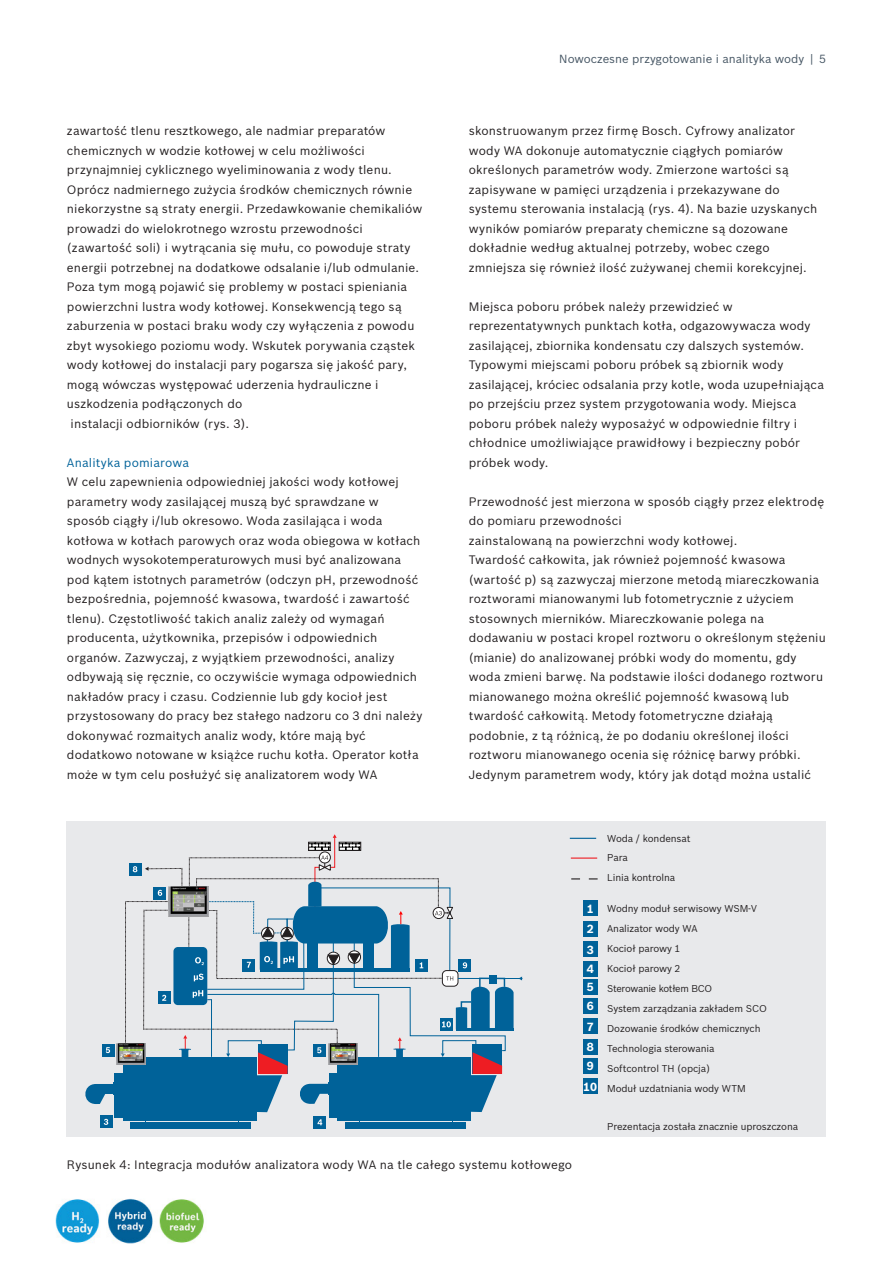
<style>
.page{position:relative;width:893px;height:1263px;background:#fff}
.page>*{position:absolute;margin:0;border:0;box-sizing:border-box;transform-origin:0 0}
.Copy_9_4_8{font:12px/19.5px "Bosch Sans";letter-spacing:.015em;color:#231f20}
.Copy_9_4_8-2{font:12px "Bosch Sans";letter-spacing:.01em;color:#006299}
.Column_Headers_Pagin{font:11.55px "Bosch Sans";color:#465664}
.Copy_7_7_3_84{font:700 11.55px "Bosch Sans";color:#fff}
.Intro_11_6_Bosch_Blu{font:9.75px "Bosch Sans";letter-spacing:-.01em;color:#231f20}
</style>
<div class="page">
<div style="left:67px;top:821px;width:759px;height:316px;background:#e8e9eb"></div>
<div style="left:100px;top:1116px;width:12px;height:12px;background:#006299"></div>
<svg style="left:104px;top:1119px;width:4px;height:6px"></svg>
<div style="left:314px;top:1116px;width:12px;height:12px;background:#006299"></div>
<svg style="left:317px;top:1119px;width:5px;height:6px"></svg>
<div style="left:115px;top:1074px;width:8px;height:44px;background:#006299"></div>
<div style="left:123px;top:1057px;width:134px;height:63px;background:#006299"></div>
<div style="left:130px;top:1122px;width:121px;height:6px;background:#006299"></div>
<div style="left:329px;top:1074px;width:9px;height:44px;background:#006299"></div>
<div style="left:337px;top:1057px;width:134px;height:63px;background:#006299"></div>
<div style="left:345px;top:1122px;width:120px;height:6px;background:#006299"></div>
<svg style="left:85px;top:834px;width:438px;height:278px"></svg>
<img style="left:116px;top:1044px;width:29px;height:21px">
<img style="left:328px;top:1044px;width:29px;height:21px">
<img style="left:168px;top:887px;width:41px;height:29px">
<svg style="left:570px;top:838px;width:26px;height:1px"></svg>
<hr style="left:571px;top:857px;width:26px;height:2px;background:#ee1d23">
<svg style="left:571px;top:878px;width:27px;height:1px"></svg>
<div style="left:583px;top:961px;width:15px;height:15px;background:#006299"></div>
<div style="left:583px;top:942px;width:15px;height:15px;background:#006299"></div>
<div style="left:583px;top:921px;width:15px;height:15px;background:#006299"></div>
<div style="left:583px;top:901px;width:15px;height:15px;background:#006299"></div>
<div style="left:583px;top:1039px;width:15px;height:15px;background:#006299"></div>
<div style="left:583px;top:1019px;width:15px;height:15px;background:#006299"></div>
<div style="left:583px;top:998px;width:15px;height:16px;background:#006299"></div>
<div style="left:583px;top:979px;width:15px;height:15px;background:#006299"></div>
<div style="left:583px;top:1058px;width:15px;height:15px;background:#006299"></div>
<div style="left:583px;top:1079px;width:15px;height:15px;background:#006299"></div>
<img style="left:55px;top:1198px;width:149px;height:46px">
<p class="Copy_9_4_8" style="left:67px;top:120px;width:357px">zawartość tlenu resztkowego, ale nadmiar preparatów chemicznych w wodzie kotłowej w celu możliwości przynajmniej cyklicznego wyeliminowania z wody tlenu.<br>Oprócz nadmiernego zużycia środków chemicznych równie niekorzystne są straty energii. Przedawkowanie chemikaliów prowadzi do wielokrotnego wzrostu przewodności (zawartość soli) i wytrącania się mułu, co powoduje straty energii potrzebnej na dodatkowe odsalanie i/lub odmulanie.<br>Poza tym mogą pojawić się problemy w postaci spieniania powierzchni lustra wody kotłowej. Konsekwencją tego są zaburzenia w postaci braku wody czy wyłączenia z powodu zbyt wysokiego poziomu wody. Wskutek porywania cząstek wody kotłowej do instalacji pary pogarsza się jakość pary, mogą wówczas występować uderzenia hydrauliczne i uszkodzenia podłączonych do</p>
<p class="Copy_9_4_8" style="left:71px;top:413px;width:180px">instalacji odbiorników (rys. 3).</p>
<p class="Copy_9_4_8-2" style="left:67px;top:454px;width:124px">Analityka pomiarowa</p>
<p class="Copy_9_4_8" style="left:67px;top:471px;width:357px">W celu zapewnienia odpowiedniej jakości wody kotłowej parametry wody zasilającej muszą być sprawdzane w sposób ciągły i/lub okresowo. Woda zasilająca i woda kotłowa w kotłach parowych oraz woda obiegowa w kotłach wodnych wysokotemperaturowych musi być analizowana pod kątem istotnych parametrów (odczyn pH, przewodność bezpośrednia, pojemność kwasowa, twardość i zawartość tlenu). Częstotliwość takich analiz zależy od wymagań producenta, użytkownika, przepisów i odpowiednich organów. Zazwyczaj, z wyjątkiem przewodności, analizy odbywają się ręcznie, co oczywiście wymaga odpowiednich nakładów pracy i czasu. Codziennie lub gdy kocioł jest przystosowany do pracy bez stałego nadzoru co 3 dni należy dokonywać rozmaitych analiz wody, które mają być dodatkowo notowane w książce ruchu kotła. Operator kotła może w tym celu posłużyć się analizatorem wody WA</p>
<p class="Column_Headers_Pagin" style="left:559px;top:50px;width:268px">Nowoczesne przygotowanie i analityka wody | 5</p>
<p class="Copy_9_4_8" style="left:469px;top:120px;width:350px">skonstruowanym przez firmę Bosch. Cyfrowy analizator wody WA dokonuje automatycznie ciągłych pomiarów określonych parametrów wody. Zmierzone wartości są zapisywane w pamięci urządzenia i przekazywane do systemu sterowania instalacją (rys. 4). Na bazie uzyskanych wyników pomiarów preparaty chemiczne są dozowane dokładnie według aktualnej potrzeby, wobec czego zmniejsza się również ilość zużywanej chemii korekcyjnej.</p>
<p class="Copy_9_4_8" style="left:469px;top:296px;width:357px">Miejsca poboru próbek należy przewidzieć w reprezentatywnych punktach kotła, odgazowywacza wody zasilającej, zbiornika kondensatu czy dalszych systemów.<br>Typowymi miejscami poboru próbek są zbiornik wody zasilającej, króciec odsalania przy kotle, woda uzupełniająca po przejściu przez system przygotowania wody. Miejsca poboru próbek należy wyposażyć w odpowiednie filtry i chłodnice umożliwiające prawidłowy i bezpieczny pobór próbek wody.</p>
<p class="Copy_9_4_8" style="left:469px;top:491px;width:357px">Przewodność jest mierzona w sposób ciągły przez elektrodę do pomiaru przewodności</p>
<p class="Copy_9_4_8" style="left:469px;top:530px;width:270px">zainstalowaną na powierzchni wody kotłowej.</p>
<p class="Copy_9_4_8" style="left:469px;top:549px;width:359px">Twardość całkowita, jak również pojemność kwasowa (wartość p) są zazwyczaj mierzone metodą miareczkowania roztworami mianowanymi lub fotometrycznie z użyciem stosownych mierników. Miareczkowanie polega na dodawaniu w postaci kropel roztworu o określonym stężeniu (mianie) do analizowanej próbki wody do momentu, gdy woda zmieni barwę. Na podstawie ilości dodanego roztworu mianowanego można określić pojemność kwasową lub twardość całkowitą. Metody fotometryczne działają podobnie, z tą różnicą, że po dodaniu określonej ilości roztworu mianowanego ocenia się różnicę barwy próbki.<br>Jedynym parametrem wody, który jak dotąd można ustalić</p>
<p class="Copy_7_7_3_84" style="left:587px;top:900px;width:8px">1</p>
<p class="Copy_7_7_3_84" style="left:587px;top:920px;width:8px">2</p>
<p class="Copy_7_7_3_84" style="left:587px;top:941px;width:8px">3</p>
<p class="Copy_7_7_3_84" style="left:587px;top:960px;width:8px">4</p>
<p class="Copy_7_7_3_84" style="left:587px;top:978px;width:8px">5</p>
<p class="Copy_7_7_3_84" style="left:587px;top:997px;width:8px">6</p>
<p class="Copy_7_7_3_84" style="left:587px;top:1017px;width:8px">7</p>
<p class="Copy_7_7_3_84" style="left:587px;top:1038px;width:8px">8</p>
<p class="Copy_7_7_3_84" style="left:587px;top:1057px;width:8px">9</p>
<p class="Copy_7_7_3_84" style="left:583px;top:1078px;width:15px">10</p>
<p class="Intro_11_6_Bosch_Blu" style="left:607px;top:831px;width:85px">Woda / kondensat</p>
<p class="Intro_11_6_Bosch_Blu" style="left:607px;top:851px;width:22px">Para</p>
<p class="Intro_11_6_Bosch_Blu" style="left:607px;top:870px;width:70px">Linia kontrolna</p>
<p class="Intro_11_6_Bosch_Blu" style="left:607px;top:902px;width:151px">Wodny moduł serwisowy WSM-V</p>
<p class="Intro_11_6_Bosch_Blu" style="left:607px;top:921px;width:92px">Analizator wody WA</p>
<p class="Intro_11_6_Bosch_Blu" style="left:607px;top:941px;width:75px">Kocioł parowy 1</p>
<p class="Intro_11_6_Bosch_Blu" style="left:607px;top:961px;width:75px">Kocioł parowy 2</p>
<p class="Intro_11_6_Bosch_Blu" style="left:607px;top:981px;width:106px">Sterowanie kotłem BCO</p>
<p class="Intro_11_6_Bosch_Blu" style="left:607px;top:1001px;width:161px">System zarządzania zakładem SCO</p>
<p class="Intro_11_6_Bosch_Blu" style="left:607px;top:1021px;width:155px">Dozowanie środków chemicznych</p>
<p class="Intro_11_6_Bosch_Blu" style="left:607px;top:1041px;width:109px">Technologia sterowania</p>
<p class="Intro_11_6_Bosch_Blu" style="left:607px;top:1061px;width:105px">Softcontrol TH (opcja)</p>
<p class="Intro_11_6_Bosch_Blu" style="left:607px;top:1081px;width:140px">Moduł uzdatniania wody WTM</p>
<p class="Intro_11_6_Bosch_Blu" style="left:607px;top:1120px;width:192px">Prezentacja została znacznie uproszczona</p>
<p class="Copy_9_4_8" style="left:67px;top:1154px;width:507px">Rysunek 4: Integracja modułów analizatora wody WA na tle całego systemu kotłowego</p>
</div>
